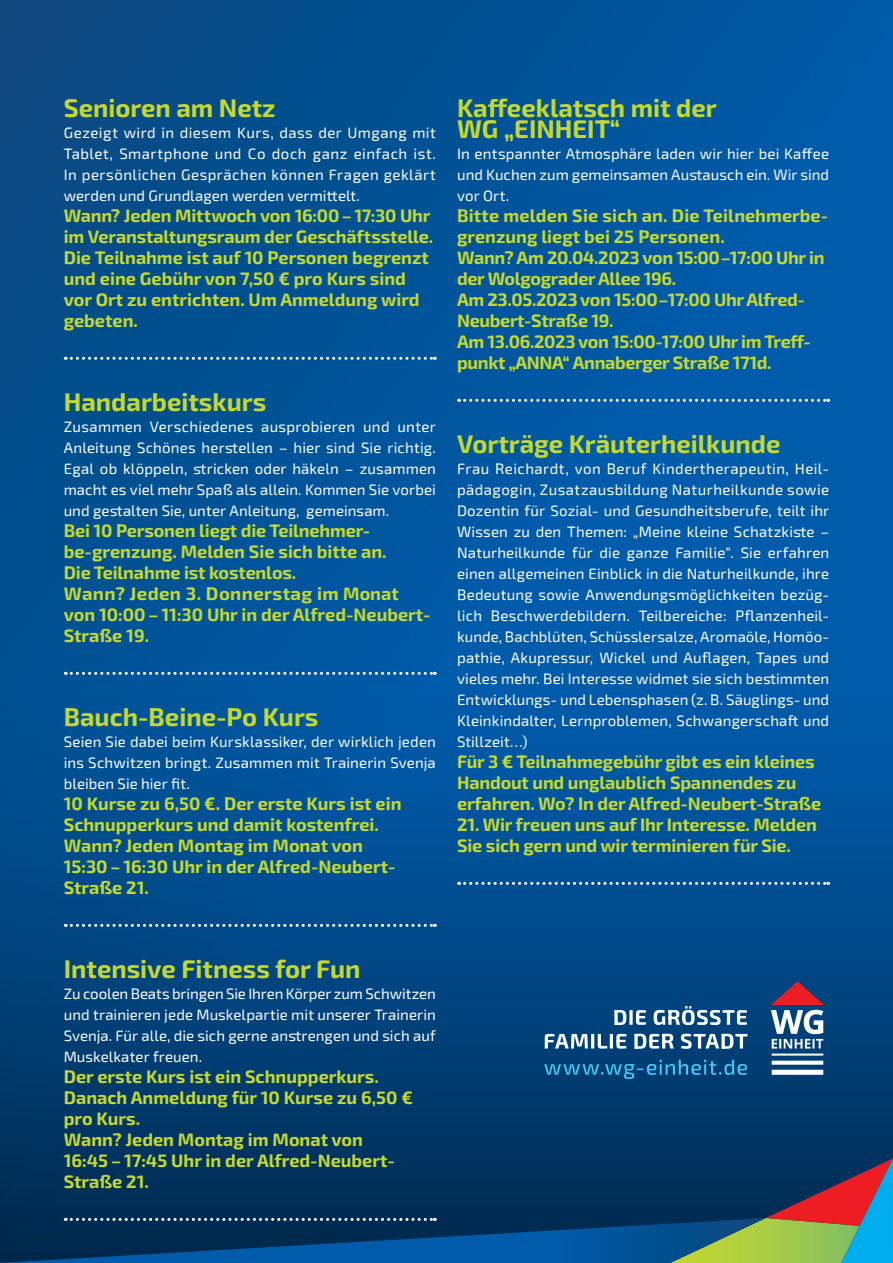
<style>
.page{position:relative;width:893px;height:1263px;background:#fff}
.page>*{position:absolute;margin:0;border:0;box-sizing:border-box;transform-origin:0 0}
.t1{font:700 25.5px/21px "Exo 2";color:#c4d82e}
.t2{font:700 18px/21px "Exo 2";letter-spacing:-.005em;color:#c4d82e}
.t3{font:15px/21px "Exo 2";letter-spacing:.005em;color:#fff;text-align:justify}
</style>
<div class="page">
<div style="left:0;top:0;width:893px;height:1263px;background:linear-gradient(to right,#044d89,#005dae)"></div>
<svg style="left:0;top:687px;width:893px;height:471px"></svg>
<svg style="left:65px;top:357px;width:370px;height:3px"></svg>
<svg style="left:65px;top:672px;width:370px;height:3px"></svg>
<svg style="left:65px;top:924px;width:370px;height:3px"></svg>
<svg style="left:0;top:1158px;width:893px;height:105px"></svg>
<svg style="left:459px;top:399px;width:370px;height:3px"></svg>
<svg style="left:459px;top:882px;width:370px;height:3px"></svg>
<svg style="left:544px;top:1060px;width:203px;height:19px"></svg>
<svg style="left:545px;top:1034px;width:202px;height:15px"></svg>
<svg style="left:614px;top:1006px;width:133px;height:19px"></svg>
<svg style="left:771px;top:981px;width:53px;height:94px"></svg>
<h1 class="t1" style="left:64px;top:97px;width:213px">Senioren am Netz</h1>
<p class="t3" style="left:64px;top:122px;width:374px">Gezeigt wird in diesem Kurs, dass der Umgang mit Tablet, Smartphone und Co doch ganz einfach ist.<br>In persönlichen Gesprächen können Fragen geklärt werden und Grundlagen werden vermittelt.</p>
<p class="t2" style="left:64px;top:205px;width:371px">Wann? Jeden Mittwoch von 16:00 – 17:30 Uhr im Veranstaltungsraum der Geschäftsstelle.<br>Die Teilnahme ist auf 10 Personen begrenzt und eine Gebühr von 7,50 € pro Kurs sind vor Ort zu entrichten. Um Anmeldung wird gebeten.</p>
<h1 class="t1" style="left:64px;top:391px;width:204px">Handarbeitskurs</h1>
<p class="t3" style="left:64px;top:416px;width:374px">Zusammen Verschiedenes ausprobieren und unter Anleitung Schönes herstellen – hier sind Sie richtig.<br>Egal ob klöppeln, stricken oder häkeln – zusammen macht es viel mehr Spaß als allein. Kommen Sie vorbei und gestalten Sie, unter Anleitung, gemeinsam.</p>
<p class="t2" style="left:64px;top:520px;width:368px">Bei 10 Personen liegt die Teilnehmer&shy;be-grenzung. Melden Sie sich bitte an.<br>Die Teilnahme ist kostenlos.<br>Wann? Jeden 3. Donnerstag im Monat von 10:00 – 11:30 Uhr in der Alfred-Neubert-<br>Straße 19.</p>
<h1 class="t1" style="left:64px;top:706px;width:256px">Bauch-Beine-Po Kurs</h1>
<p class="t3" style="left:64px;top:731px;width:374px">Seien Sie dabei beim Kursklassiker, der wirklich jeden ins Schwitzen bringt. Zusammen mit Trainerin Svenja bleiben Sie hier fit.</p>
<p class="t2" style="left:64px;top:793px;width:339px">10 Kurse zu 6,50 €. Der erste Kurs ist ein<br>Schnupperkurs und damit kostenfrei.<br>Wann? Jeden Montag im Monat von<br>15:30 – 16:30 Uhr in der Alfred-Neubert-<br>Straße 21.</p>
<h1 class="t1" style="left:457px;top:97px;width:261px">Kaffeeklatsch mit der<br>WG „EINHEIT“</h1>
<p class="t3" style="left:457px;top:143px;width:374px">In entspannter Atmosphäre laden wir hier bei Kaffee und Kuchen zum gemeinsamen Austausch ein. Wir sind vor Ort.</p>
<p class="t2" style="left:457px;top:205px;width:372px">Bitte melden Sie sich an. Die Teilnehmerbe&shy;grenzung liegt bei 25 Personen.<br>Wann? Am 20.04.2023 von 15:00–17:00 Uhr in der Wolgograder Allee 196.<br>Am 23.05.2023 von 15:00–17:00 Uhr Alfred-Neubert-Straße 19.<br>Am 13.06.2023 von 15:00-17:00 Uhr im Treff&shy;punkt „ANNA“ Annaberger Straße 171d.</p>
<h1 class="t1" style="left:457px;top:433px;width:325px">Vorträge Kräuterheilkunde</h1>
<p class="t3" style="left:457px;top:458px;width:374px">Frau Reichardt, von Beruf Kindertherapeutin, Heil&shy;pädagogin, Zusatzausbildung Naturheilkunde sowie Dozentin für Sozial- und Gesundheitsberufe, teilt ihr Wissen zu den Themen: „Meine kleine Schatzkiste – Naturheilkunde für die ganze Familie“. Sie erfahren einen allgemeinen Einblick in die Naturheilkunde, ihre Bedeutung sowie Anwendungsmöglichkeiten bezüg&shy;lich Beschwerdebildern. Teilbereiche: Pflanzenheil&shy;kunde, Bachblüten, Schüsslersalze, Aromaöle, Homöo&shy;pathie, Akupressur, Wickel und Auflagen, Tapes und vieles mehr. Bei Interesse widmet sie sich bestimmten Entwicklungs- und Lebensphasen (z. B. Säuglings- und Kleinkindalter, Lernproblemen, Schwangerschaft und Stillzeit…)</p>
<p class="t2" style="left:457px;top:751px;width:366px">Für 3 € Teilnahmegebühr gibt es ein kleines<br>Handout und unglaublich Spannendes zu erfahren. Wo? In der Alfred-Neubert-Straße</p>
<p class="t2" style="left:457px;top:814px;width:361px">21. Wir freuen uns auf Ihr Interesse. Melden<br>Sie sich gern und wir terminieren für Sie.</p>
<h1 class="t1" style="left:64px;top:958px;width:298px">Intensive Fitness for Fun</h1>
<p class="t3" style="left:64px;top:983px;width:374px">Zu coolen Beats bringen Sie Ihren Körper zum Schwitzen und trainieren jede Muskelpartie mit unserer Trainerin Svenja. Für alle, die sich gerne anstrengen und sich auf Muskelkater freuen.</p>
<p class="t2" style="left:64px;top:1066px;width:351px">Der erste Kurs ist ein Schnupperkurs.<br>Danach Anmeldung für 10 Kurse zu 6,50 € pro Kurs.<br>Wann? Jeden Montag im Monat von<br>16:45 – 17:45 Uhr in der Alfred-Neubert-<br>Straße 21.</p>
</div>
